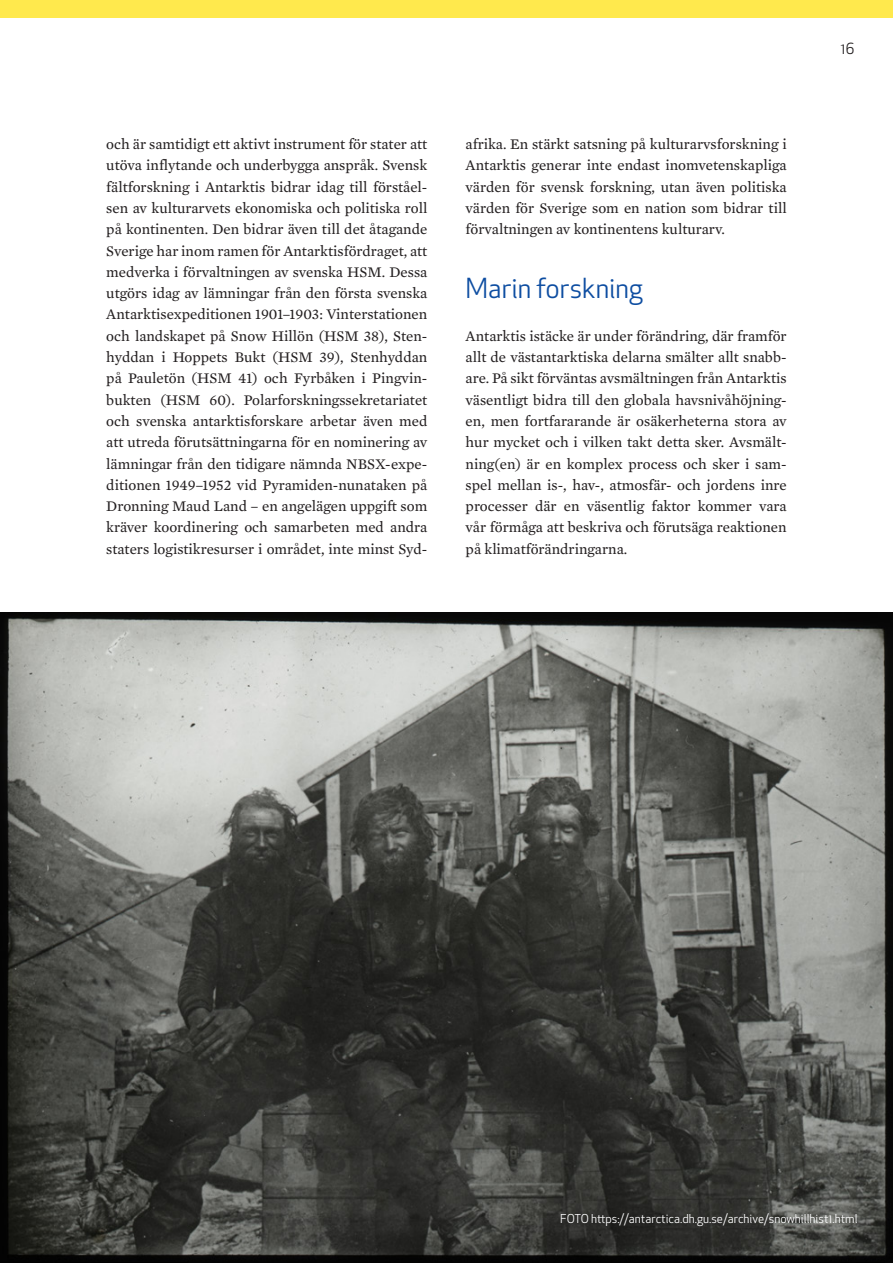
<style>
.page{position:relative;width:893px;height:1263px;background:#fff}
.page>*{position:absolute;margin:0;border:0;box-sizing:border-box;transform-origin:0 0}
.t1{font:27px "Apex New";color:#0d4da1}
.Brödtext{font:15px/21.3px "Mercury Text G2";color:#231f20;text-align:justify}
.t2{font:15px "Apex New";color:#231f20}
.Bildtext{font:12px "Apex New";color:#fff}
</style>
<div class="page">
<div style="left:0;top:0;width:893px;height:17px;background:#ffe94d"></div>
<img style="left:0;top:612px;width:893px;height:650px">
<p class="Brödtext" style="left:106px;top:133px;width:323px">och är samtidigt ett aktivt instrument för stater att utöva inflytande och underbygga anspråk. Svensk fältforskning i Antarktis bidrar idag till förståel&shy;sen av kulturarvets ekonomiska och politiska roll på kontinenten. Den bidrar även till det åtagande Sverige har inom ramen för Antarktisfördraget, att medverka i förvaltningen av svenska HSM. Dessa utgörs idag av lämningar från den första svenska Antarktisexpeditionen 1901–1903: Vinterstationen och landskapet på Snow Hillön (HSM 38), Sten&shy;hyddan i Hoppets Bukt (HSM 39), Stenhyddan på Pauletön (HSM 41) och Fyrbåken i Pingvin&shy;bukten (HSM 60). Polarforskningssekretariatet och svenska antarktisforskare arbetar även med att utreda förutsättningarna för en nominering av lämningar från den tidigare nämnda NBSX-expe&shy;ditionen 1949–1952 vid Pyramiden-nunataken på Dronning Maud Land – en angelägen uppgift som kräver koordinering och samarbeten med andra staters logistikresurser i området, inte minst Syd-</p>
<p class="Brödtext" style="left:466px;top:133px;width:323px">afrika. En stärkt satsning på kulturarvsforskning i Antarktis generar inte endast inomvetenskapliga värden för svensk forskning, utan även politiska värden för Sverige som en nation som bidrar till förvaltningen av kontinentens kulturarv.</p>
<h2 class="t1" style="left:466px;top:271px;width:179px">Marin forskning</h2>
<p class="Brödtext" style="left:466px;top:324px;width:323px">Antarktis istäcke är under förändring, där framför allt de västantarktiska delarna smälter allt snabb&shy;are. På sikt förväntas avsmältningen från Antarktis väsentligt bidra till den globala havsnivåhöjning&shy;en, men fortfararande är osäkerheterna stora av hur mycket och i vilken takt detta sker. Avsmält&shy;ning(en) är en komplex process och sker i sam&shy;spel mellan is-, hav-, atmosfär- och jordens inre processer där en väsentlig faktor kommer vara vår förmåga att beskriva och förutsäga reaktionen på klimatförändringarna.</p>
<p class="t2" style="left:841px;top:39px;width:15px">16</p>
<p class="Bildtext" style="left:560px;top:1211px;width:299px">FOTO https://antarctica.dh.gu.se/archive/snowhillhist1.html</p>
</div>
